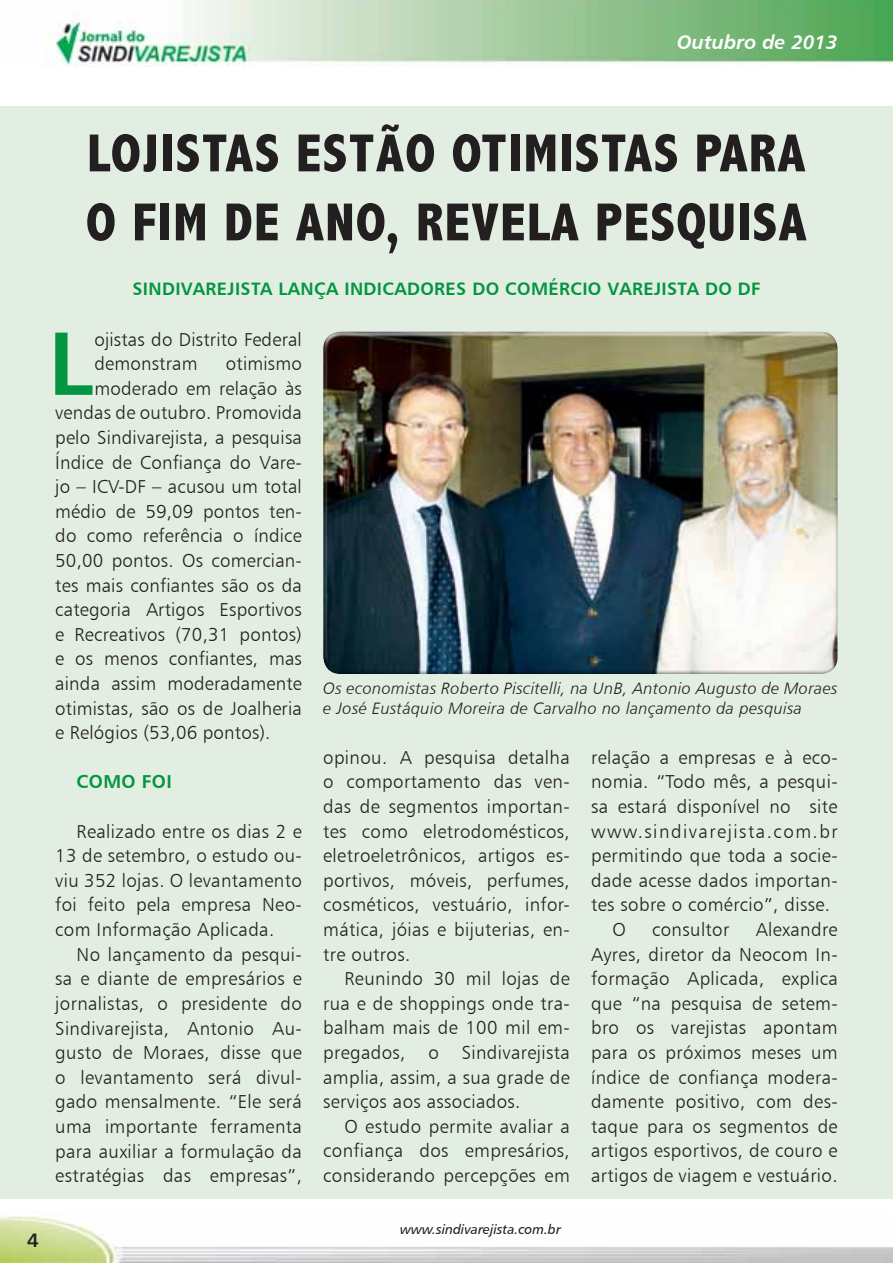
<style>
.page{position:relative;width:893px;height:1263px;background:#fff}
.page>*{position:absolute;margin:0;border:0;box-sizing:border-box;transform-origin:0 0}
.t1{font:89.7px "Humanist 777 BT Bold B";color:#03953f}
.t2{font:800 condensed 54px/69px "Abadi";letter-spacing:.025em;color:#231f20}
.t3{font:19.5px "Humanist 777 BT Bold Italic B";color:#fff}
.t4{font:19.5px "Humanist 777 BT Bold B";color:#231f20}
.t5{font:18.75px/24.6px "Humanist 777 BT Light B";letter-spacing:.02em;color:#231f20;text-align:justify}
.t6{font:18.75px "Humanist 777 BT Light B";letter-spacing:.08em;color:#231f20}
.t7{font:18.75px "Humanist 777 BT Bold B";letter-spacing:.02em;color:#03953f}
.t8{font:18px "Humanist 777 BT Bold B";letter-spacing:.02em;color:#03953f}
.t9{font:16.5px/19.8px "Humanist 777 BT Light Italic B";letter-spacing:.02em;color:#231f20}
.t10{font:13.5px "Humanist 777 BT Italic B";color:#231f20}
</style>
<div class="page">
<img style="left:46px;top:0;width:847px;height:66px">
<img style="left:0;top:1211px;width:893px;height:52px">
<div style="left:0;top:106px;width:893px;height:1093px;background:#e3eee2"></div>
<div style="left:321px;top:332px;width:518px;height:342px;background:#231f20;opacity:.75"></div>
<p class="t3" style="left:677px;top:30px;width:162px">Outubro de 2013</p>
<p class="t4" style="left:27px;top:1228px;width:13px">4</p>
<h2 class="t2" style="left:86px;top:119px;width:722px">LOJISTAS ESTÃO OTIMISTAS PARA<br>O FIM DE ANO, REVELA PESQUISA</h2>
<p class="t8" style="left:132px;top:277px;width:630px">SINDIVAREJISTA LANÇA INDICADORES DO COMÉRCIO VAREJISTA DO DF</p>
<h1 class="t1" style="left:48px;top:307px;width:47px">L</h1>
<p class="t5" style="left:94px;top:326px;width:209px">ojistas do Distrito Federal demonstram</p>
<p class="t5" style="left:226px;top:351px;width:77px">otimismo</p>
<p class="t5" style="left:94px;top:376px;width:209px">moderado em relação às</p>
<p class="t5" style="left:55px;top:400px;width:248px">vendas de outubro. Promovida</p>
<p class="t5" style="left:55px;top:425px;width:248px">pelo Sindivarejista, a pesquisa</p>
<p class="t5" style="left:55px;top:449px;width:248px">Índice de Confiança do Vare-</p>
<p class="t5" style="left:55px;top:474px;width:248px">jo – ICV-DF – acusou um total</p>
<p class="t5" style="left:55px;top:499px;width:248px">médio de 59,09 pontos ten-</p>
<p class="t5" style="left:55px;top:523px;width:248px">do como referência o índice</p>
<p class="t5" style="left:55px;top:548px;width:248px">50,00 pontos. Os comercian-</p>
<p class="t5" style="left:55px;top:572px;width:248px">tes mais confiantes são os da</p>
<p class="t5" style="left:55px;top:597px;width:248px">categoria Artigos Esportivos</p>
<p class="t5" style="left:55px;top:622px;width:248px">e Recreativos (70,31 pontos)</p>
<p class="t5" style="left:55px;top:646px;width:248px">e os menos confiantes, mas</p>
<p class="t5" style="left:55px;top:671px;width:248px">ainda assim moderadamente</p>
<p class="t5" style="left:55px;top:695px;width:248px">otimistas, são os de Joalheria</p>
<p class="t5" style="left:55px;top:720px;width:217px">e Relógios (53,06 pontos).</p>
<p class="t7" style="left:77px;top:770px;width:97px">COMO FOI</p>
<p class="t5" style="left:55px;top:818px;width:248px;text-indent:21px">Realizado entre os dias 2 e 13 de setembro, o estudo ou&shy;viu 352 lojas. O levantamento foi feito pela empresa Neo&shy;com Informação Aplicada.</p>
<p class="t5" style="left:55px;top:941px;width:248px;text-indent:21px">No lançamento da pesqui&shy;sa e diante de empresários e jornalistas, o presidente do Sindivarejista, Antonio Au&shy;gusto de Moraes, disse que o levantamento será divul&shy;gado mensalmente. “Ele será uma importante ferramenta para auxiliar a formulação da estratégias das empresas”,</p>
<p class="t9" style="left:323px;top:678px;width:516px">Os economistas Roberto Piscitelli, na UnB, Antonio Augusto de Moraes e José Eustáquio Moreira de Carvalho no lançamento da pesquisa</p>
<p class="t5" style="left:323px;top:745px;width:248px">opinou. A pesquisa detalha o comportamento das ven&shy;das de segmentos importan&shy;tes como eletrodomésticos, eletroeletrônicos, artigos es&shy;portivos, móveis, perfumes, cosméticos, vestuário, infor&shy;mática, jóias e bijuterias, en&shy;tre outros.</p>
<p class="t5" style="left:323px;top:966px;width:248px;text-indent:21px">Reunindo 30 mil lojas de rua e de shoppings onde tra&shy;balham mais de 100 mil em&shy;pregados, o Sindivarejista amplia, assim, a sua grade de serviços aos associados.</p>
<p class="t5" style="left:323px;top:1114px;width:248px;text-indent:21px">O estudo permite avaliar a confiança dos empresários, considerando percepções em</p>
<p class="t10" style="left:400px;top:1221px;width:162px">www.sindivarejista.com.br</p>
<p class="t5" style="left:591px;top:745px;width:248px">relação a empresas e à eco-</p>
<p class="t5" style="left:591px;top:769px;width:248px">nomia. “Todo mês, a pesqui-</p>
<p class="t5" style="left:591px;top:794px;width:248px">sa estará disponível no site</p>
<p class="t6" style="left:591px;top:819px;width:248px">www.sindivarejista.com.br</p>
<p class="t5" style="left:591px;top:843px;width:248px">permitindo que toda a socie-</p>
<p class="t5" style="left:591px;top:868px;width:248px">dade acesse dados importan-</p>
<p class="t5" style="left:591px;top:892px;width:240px">tes sobre o comércio”, disse.</p>
<p class="t5" style="left:612px;top:917px;width:15px">O</p>
<p class="t5" style="left:652px;top:917px;width:79px">consultor</p>
<p class="t5" style="left:591px;top:917px;width:248px;text-indent:165px">Alexandre Ayres, diretor da Neocom In&shy;formação Aplicada, explica que “na pesquisa de setem&shy;bro os varejistas apontam para os próximos meses um índice de confiança modera&shy;damente positivo, com des&shy;taque para os segmentos de artigos esportivos, de couro e artigos de viagem e vestuário.</p>
</div>
